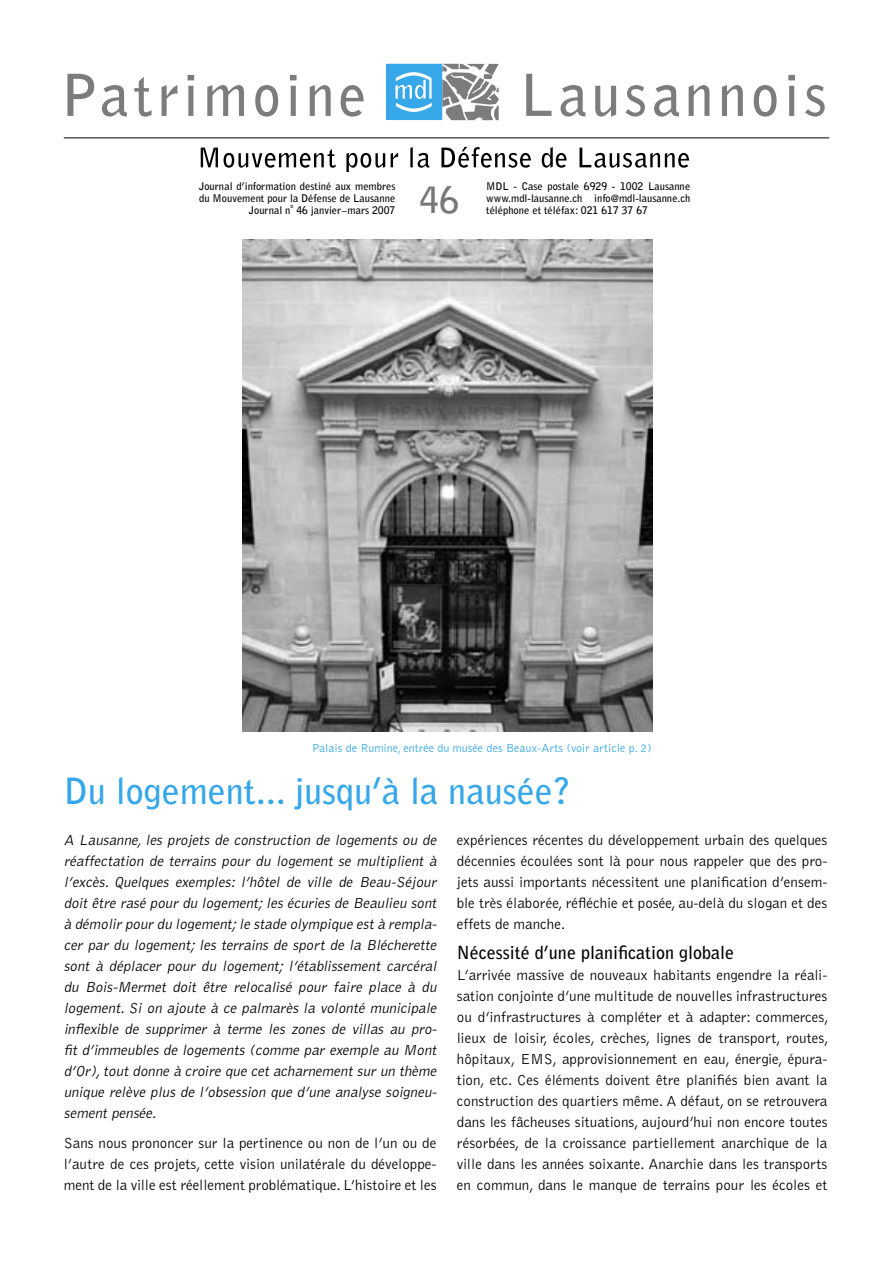
<style>
.page{position:relative;width:893px;height:1263px;background:#fff}
.page>*{position:absolute;margin:0;border:0;box-sizing:border-box;transform-origin:0 0}
.t1{font:700 36px "Bell Gothic";color:#36a7e9}
.t2{font:700 36px "Bell Gothic";color:#777}
.t3{font:700 18px "Bell Gothic";color:#000}
.t4{font:300 15px/21px "Bell Gothic";color:#000;text-align:justify}
.t5{font:italic 300 15px/21px "Bell Gothic";color:#000;text-align:justify}
.t6{font:300 12px "Bell Gothic";color:#36a7e9}
.t7{font:700 10.5px "Bell Gothic";color:#000}
.t8{font:700 6px "Bell Gothic";color:#000}
</style>
<div class="page">
<img style="left:243px;top:240px;width:410px;height:492px">
<svg style="left:201px;top:148px;width:17px;height:19px"></svg>
<svg style="left:224px;top:149px;width:112px;height:19px"></svg>
<svg style="left:346px;top:153px;width:39px;height:19px"></svg>
<svg style="left:391px;top:153px;width:7px;height:14px"></svg>
<svg style="left:410px;top:147px;width:19px;height:21px"></svg>
<svg style="left:441px;top:147px;width:90px;height:21px"></svg>
<svg style="left:542px;top:147px;width:25px;height:21px"></svg>
<svg style="left:579px;top:148px;width:110px;height:20px"></svg>
<svg style="left:64px;top:137px;width:765px;height:1px"></svg>
<svg style="left:526px;top:74px;width:25px;height:42px"></svg>
<svg style="left:560px;top:85px;width:25px;height:32px"></svg>
<svg style="left:595px;top:86px;width:21px;height:31px"></svg>
<svg style="left:625px;top:85px;width:20px;height:32px"></svg>
<svg style="left:654px;top:85px;width:25px;height:32px"></svg>
<svg style="left:689px;top:85px;width:20px;height:31px"></svg>
<svg style="left:722px;top:85px;width:21px;height:31px"></svg>
<svg style="left:754px;top:85px;width:23px;height:32px"></svg>
<svg style="left:788px;top:75px;width:7px;height:41px"></svg>
<svg style="left:805px;top:85px;width:20px;height:32px"></svg>
<svg style="left:67px;top:74px;width:27px;height:42px"></svg>
<svg style="left:102px;top:85px;width:25px;height:32px"></svg>
<svg style="left:134px;top:77px;width:18px;height:40px"></svg>
<svg style="left:162px;top:85px;width:15px;height:31px"></svg>
<svg style="left:188px;top:75px;width:6px;height:41px"></svg>
<svg style="left:207px;top:85px;width:37px;height:31px"></svg>
<svg style="left:255px;top:85px;width:23px;height:32px"></svg>
<svg style="left:290px;top:75px;width:7px;height:41px"></svg>
<svg style="left:310px;top:85px;width:21px;height:31px"></svg>
<svg style="left:341px;top:85px;width:23px;height:32px"></svg>
<svg style="left:386px;top:64px;width:113px;height:56px"></svg>
<p class="t7" style="left:199px;top:180px;width:198px">Journal d’information destiné aux membres</p>
<p class="t7" style="left:199px;top:192px;width:198px">du Mouvement pour la Défense de Lausanne</p>
<p class="t7" style="left:249px;top:204px;width:43px">Journal n</p>
<p class="t8" style="left:290px;top:202px;width:4px">o</p>
<p class="t7" style="left:296px;top:204px;width:101px">46 janvier – mars 2007</p>
<p class="t2" style="left:420px;top:178px;width:42px">46</p>
<p class="t7" style="left:486px;top:180px;width:206px">MDL - Case postale 6929 - 1002 Lausanne</p>
<p class="t7" style="left:486px;top:192px;width:206px">www.mdl-lausanne.ch info@mdl-lausanne.ch</p>
<p class="t7" style="left:486px;top:204px;width:163px">téléphone et téléfax: 021 617 37 67</p>
<p class="t6" style="left:312px;top:741px;width:341px">Palais de Rumine, entrée du musée des Beaux-Arts (voir article p. 2)</p>
<p class="t1" style="left:64px;top:769px;width:508px">Du logement... jusqu’à la nausée?</p>
<p class="t5" style="left:64px;top:830px;width:377px">A Lausanne,les projets de construction de logements ou de réaffectation de terrains pour du logement se multiplient à l’excès. Quelques exemples: l’hôtel de ville de Beau-Séjour doit être rasé pour du logement;les écuries de Beaulieu sont à démolir pour du logement;le stade olympique està rempla&shy;cer par du logement; les terrains de sport de la Blécherette sont à déplacer pour du logement; l’établissement carcéral du Bois-Mermet doit être relocalisé pour faire place à du logement. Si on ajoute à ce palmarès la volonté municipale inflexible de supprimer à terme les zones de villas au pro&shy;fit d’immeubles de logements (comme par exemple au Mont d’Or),tout donne à croire que cet acharnement sur un thème unique relève plus de l’obsession que d’une analyse soigneu&shy;sement pensée.</p>
<p class="t4" style="left:64px;top:1133px;width:374px">Sans nous prononcer sur la pertinence ou non de l’un ou de l’autre de ces projets, cette vision unilatérale du développe&shy;ment de la ville est réellement problématique. L’histoire et les</p>
<p class="t4" style="left:457px;top:830px;width:372px">expériences récentes du développement urbain des quelques décennies écoulées sont là pour nous rappeler que des pro&shy;jets aussi importants nécessitent une planification d’ensem&shy;ble très élaborée, réfléchie et posée, au-delà du slogan et des effets de manche.</p>
<p class="t3" style="left:457px;top:941px;width:279px">Nécessité d’une planification globale</p>
<p class="t4" style="left:457px;top:965px;width:373px">L’arrivée massive de nouveaux habitants engendre la réali&shy;sation conjointe d’une multitude de nouvelles infrastructures ou d’infrastructures à compléter et à adapter: commerces, lieux de loisir, écoles, crèches, lignes de transport, routes, hôpitaux, EMS, approvisionnement en eau, énergie, épura&shy;tion, etc. Ces éléments doivent être planifiés bien avant la construction des quartiers même. A défaut, on se retrouvera dans les fâcheuses situations, aujourd’hui non encore toutes résorbées, de la croissance partiellement anarchique de la ville dans les années soixante. Anarchie dans les transports en commun, dans le manque de terrains pour les écoles et</p>
</div>
